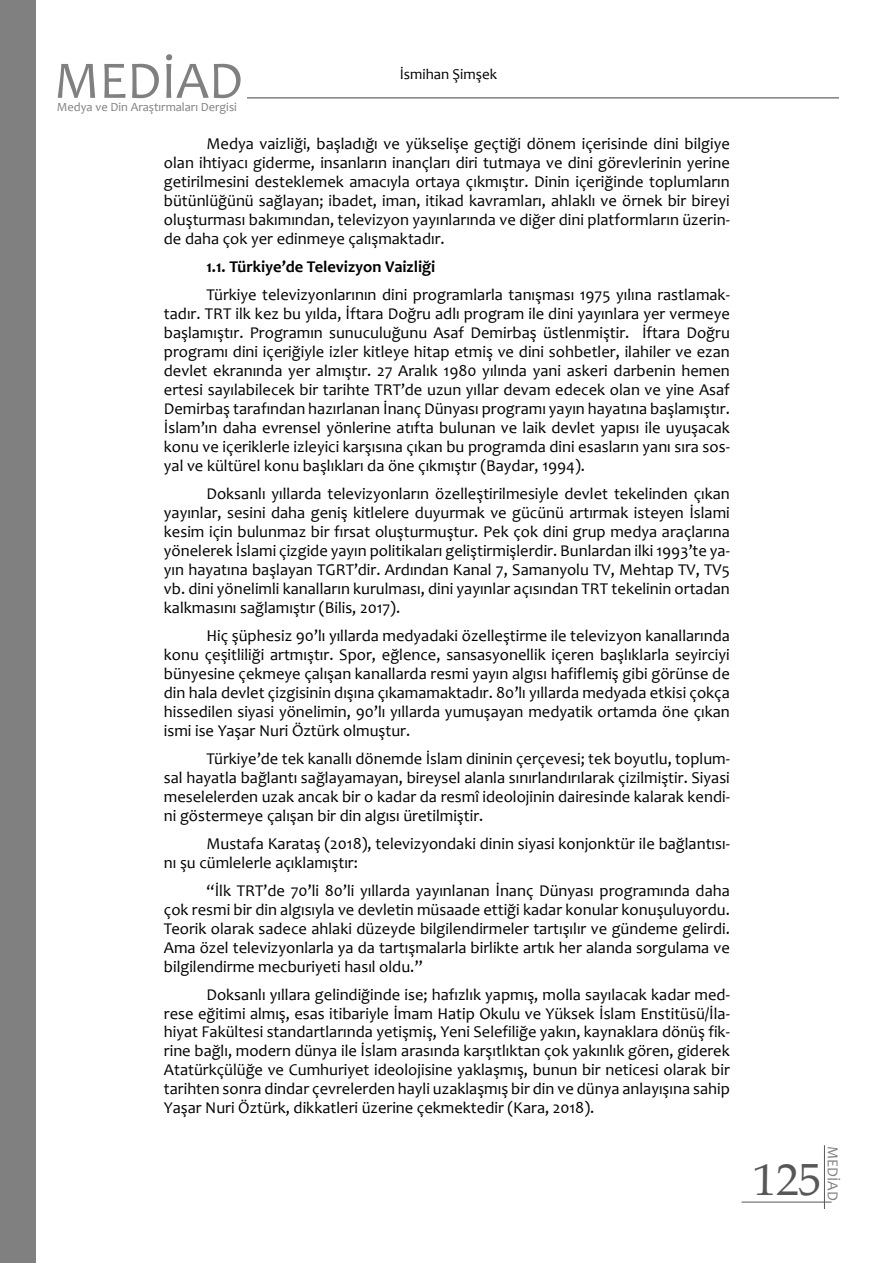
<style>
.page{position:relative;width:893px;height:1263px;background:#fff}
.page>*{position:absolute;margin:0;border:0;box-sizing:border-box;transform-origin:0 0}
.t1{font:53.25px "Candara";color:#818080}
.t2{font:45px "Book Antiqua";color:#575756}
.t3{font:16.5px/19px "Candara";color:#000;text-align:justify}
.t4{font:700 16.5px "Candara";color:#000}
.t5{font:15.45px "Candara";color:#818080}
.t6{font:15px "Candara";color:#000}
.t7{font:12.45px "Candara";color:#818080}
</style>
<div class="page">
<hr style="left:824px;top:1145px;width:1px;height:64px;background:#575756">
<hr style="left:742px;top:1202px;width:90px;height:1px;background:#575756">
<hr style="left:247px;top:97px;width:592px;height:2px;background:#818080">
<div style="left:0;top:0;width:35px;height:1263px;background:#818080"></div>
<h1 class="t1" style="left:54px;top:47px;width:191px">MEDİAD</h1>
<p class="t7" style="left:57px;top:99px;width:181px">Medya ve Din Araştırmaları Dergisi</p>
<p class="t6" style="left:400px;top:65px;width:99px">İsmihan Şimşek</p>
<p class="t3" style="left:164px;top:135px;width:567px;text-indent:43px">Medya vaizliği, başladığı ve yükselişe geçtiği dönem içerisinde dini bilgiye olan ihtiyacı giderme, insanların inançları diri tutmaya ve dini görevlerinin yerine getirilmesini desteklemek amacıyla ortaya çıkmıştır. Dinin içeriğinde toplumların bütünlüğünü sağlayan; ibadet, iman, itikad kavramları, ahlaklı ve örnek bir bireyi oluşturması bakımından, televizyon yayınlarında ve diğer dini platformların üzerin&shy;de daha çok yer edinmeye çalışmaktadır.</p>
<p class="t4" style="left:206px;top:257px;width:230px">1.1. Türkiye’de Televizyon Vaizliği</p>
<p class="t3" style="left:164px;top:285px;width:567px;text-indent:43px">Türkiye televizyonlarının dini programlarla tanışması 1975 yılına rastlamak&shy;tadır. TRT ilk kez bu yılda, İftara Doğru adlı program ile dini yayınlara yer vermeye başlamıştır. Programın sunuculuğunu Asaf Demirbaş üstlenmiştir. İftara Doğru programı dini içeriğiyle izler kitleye hitap etmiş ve dini sohbetler, ilahiler ve ezan devlet ekranında yer almıştır. 27 Aralık 1980 yılında yani askeri darbenin hemen ertesi sayılabilecek bir tarihte TRT’de uzun yıllar devam edecek olan ve yine Asaf Demirbaş tarafından hazırlanan İnanç Dünyası programı yayın hayatına başlamıştır.<br>İslam’ın daha evrensel yönlerine atıfta bulunan ve laik devlet yapısı ile uyuşacak konu ve içeriklerle izleyici karşısına çıkan bu programda dini esasların yanı sıra sos&shy;yal ve kültürel konu başlıkları da öne çıkmıştır (Baydar, 1994).</p>
<p class="t3" style="left:164px;top:484px;width:567px;text-indent:43px">Doksanlı yıllarda televizyonların özelleştirilmesiyle devlet tekelinden çıkan yayınlar, sesini daha geniş kitlelere duyurmak ve gücünü artırmak isteyen İslami kesim için bulunmaz bir fırsat oluşturmuştur. Pek çok dini grup medya araçlarına yönelerek İslami çizgide yayın politikaları geliştirmişlerdir. Bunlardan ilki 1993’te ya&shy;yın hayatına başlayan TGRT’dir. Ardından Kanal 7, Samanyolu TV, Mehtap TV, TV5 vb. dini yönelimli kanalların kurulması, dini yayınlar açısından TRT tekelinin ortadan kalkmasını sağlamıştır (Bilis, 2017).</p>
<p class="t3" style="left:164px;top:626px;width:567px;text-indent:43px">Hiç şüphesiz 90’lı yıllarda medyadaki özelleştirme ile televizyon kanallarında konu çeşitliliği artmıştır. Spor, eğlence, sansasyonellik içeren başlıklarla seyirciyi bünyesine çekmeye çalışan kanallarda resmi yayın algısı hafiflemiş gibi görünse de din hala devlet çizgisinin dışına çıkamamaktadır. 80’lı yıllarda medyada etkisi çokça hissedilen siyasi yönelimin, 90’lı yıllarda yumuşayan medyatik ortamda öne çıkan ismi ise Yaşar Nuri Öztürk olmuştur.</p>
<p class="t3" style="left:164px;top:749px;width:567px;text-indent:43px">Türkiye’de tek kanallı dönemde İslam dininin çerçevesi; tek boyutlu, toplum&shy;sal hayatla bağlantı sağlayamayan, bireysel alanla sınırlandırılarak çizilmiştir. Siyasi meselelerden uzak ancak bir o kadar da resmî ideolojinin dairesinde kalarak kendi&shy;ni göstermeye çalışan bir din algısı üretilmiştir.</p>
<p class="t3" style="left:164px;top:834px;width:567px;text-indent:43px">Mustafa Karataş (2018), televizyondaki dinin siyasi konjonktür ile bağlantısı&shy;nı şu cümlelerle açıklamıştır:</p>
<p class="t3" style="left:164px;top:880px;width:567px;text-indent:43px">“İlk TRT’de 70’li 80’li yıllarda yayınlanan İnanç Dünyası programında daha çok resmi bir din algısıyla ve devletin müsaade ettiği kadar konular konuşuluyordu.<br>Teorik olarak sadece ahlaki düzeyde bilgilendirmeler tartışılır ve gündeme gelirdi.<br>Ama özel televizyonlarla ya da tartışmalarla birlikte artık her alanda sorgulama ve bilgilendirme mecburiyeti hasıl oldu.”</p>
<p class="t3" style="left:164px;top:984px;width:567px;text-indent:43px">Doksanlı yıllara gelindiğinde ise; hafızlık yapmış, molla sayılacak kadar med&shy;rese eğitimi almış, esas itibariyle İmam Hatip Okulu ve Yüksek İslam Enstitüsü/İla&shy;hiyat Fakültesi standartlarında yetişmiş, Yeni Selefiliğe yakın, kaynaklara dönüş fik&shy;rine bağlı, modern dünya ile İslam arasında karşıtlıktan çok yakınlık gören, giderek Atatürkçülüğe ve Cumhuriyet ideolojisine yaklaşmış, bunun bir neticesi olarak bir tarihten sonra dindar çevrelerden hayli uzaklaşmış bir din ve dünya anlayışına sahip Yaşar Nuri Öztürk, dikkatleri üzerine çekmektedir (Kara, 2018).</p>
<h2 class="t2" style="left:753px;top:1148px;width:69px">125</h2>
<p class="t5" style="left:842px;top:1146px;width:56px;rotate:90deg">MEDİAD</p>
</div>
